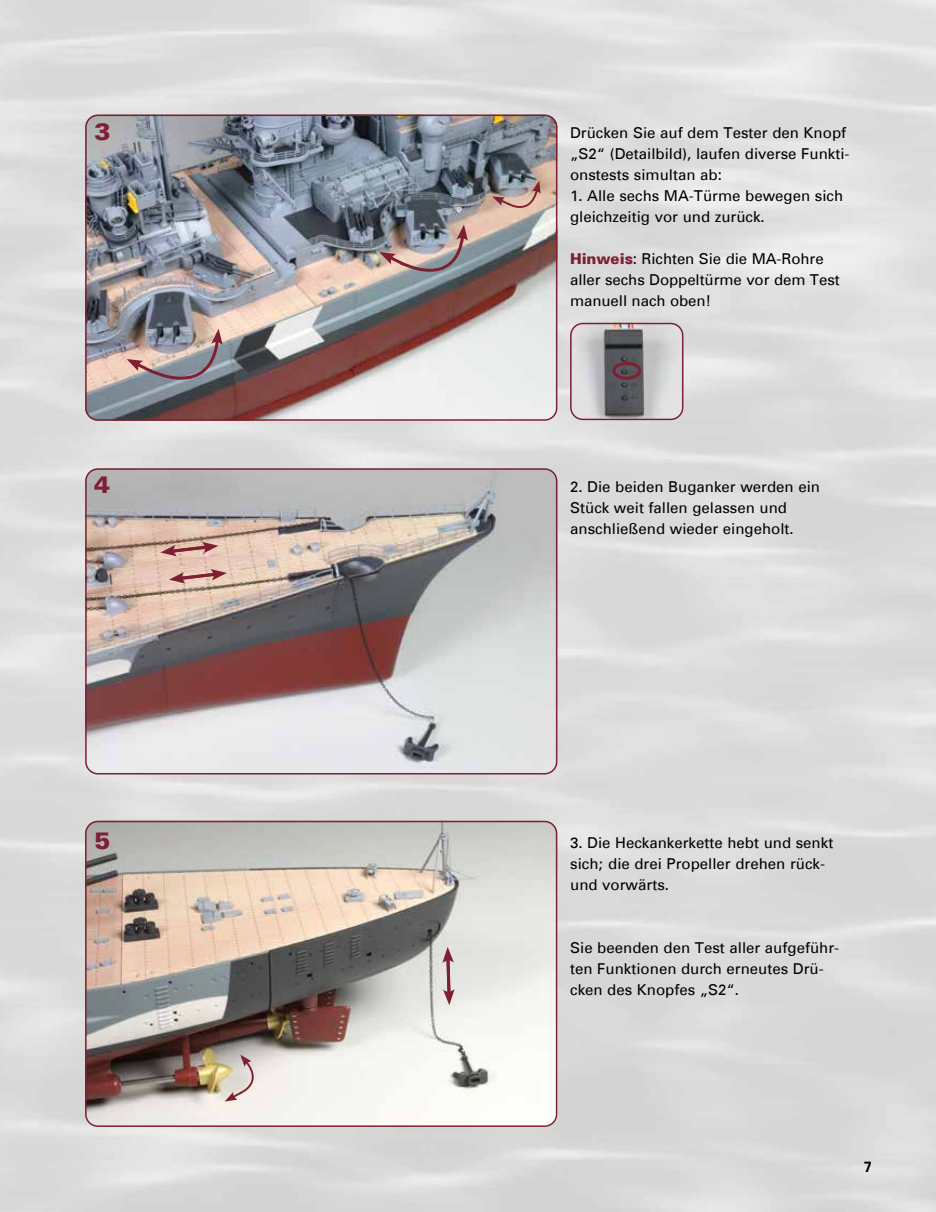
<style>
.page{position:relative;width:936px;height:1212px;background:#fff}
.page>*{position:absolute;margin:0;border:0;box-sizing:border-box;transform-origin:0 0}
.t1{font:900 24px "Univers";color:#7e1f32}
.t2{font:15px/21px "Univers";color:#000}
.t3{font:700 15px "Univers";color:#000}
.s1{font-weight:900;color:#7e1f32}
</style>
<div class="page">
<img style="left:0;top:0;width:935px;height:1212px">
<img style="left:85px;top:821px;width:472px;height:306px">
<div style="left:85px;top:821px;width:472px;height:306px;border:2px solid #7e1f32;border-radius:12px"></div>
<img style="left:85px;top:115px;width:472px;height:306px">
<div style="left:85px;top:115px;width:472px;height:306px;border:2px solid #7e1f32;border-radius:12px"></div>
<img style="left:85px;top:468px;width:472px;height:306px">
<div style="left:85px;top:468px;width:472px;height:306px;border:2px solid #7e1f32;border-radius:12px"></div>
<img style="left:570px;top:323px;width:113px;height:97px">
<div style="left:570px;top:323px;width:113px;height:97px;border:2px solid #7e1f32;border-radius:12px"></div>
<div style="left:612px;top:362px;width:29px;height:18px;border:3px solid #7e1f32;border-radius:50%"></div>
<img style="left:126px;top:329px;width:97px;height:73px">
<img style="left:379px;top:224px;width:89px;height:68px">
<svg style="left:492px;top:181px;width:48px;height:36px;background:#b99f98"></svg>
<svg style="left:169px;top:569px;width:58px;height:14px"></svg>
<svg style="left:160px;top:542px;width:58px;height:14px"></svg>
<svg style="left:442px;top:947px;width:12px;height:58px"></svg>
<svg style="left:225px;top:1054px;width:39px;height:47px;background:#d8cac5"></svg>
<h1 class="t1" style="left:95px;top:121px;width:18px">3</h1>
<p class="t2" style="left:570px;top:123px;width:281px">Drücken Sie auf dem Tester den Knopf „S2“ (Detailbild), laufen diverse Funkti&shy;onstests simultan ab:</p>
<p class="t2" style="left:570px;top:186px;width:274px">1. Alle sechs MA-Türme bewegen sich gleichzeitig vor und zurück.</p>
<p class="t2" style="left:570px;top:249px;width:271px"><span class="s1">Hinweis</span>: Richten Sie die MA-Rohre aller sechs Doppeltürme vor dem Test manuell nach oben!</p>
<h1 class="t1" style="left:94px;top:474px;width:18px">4</h1>
<p class="t2" style="left:570px;top:477px;width:251px">2. Die beiden Buganker werden ein<br>Stück weit fallen gelassen und anschließend wieder eingeholt.</p>
<h1 class="t1" style="left:95px;top:829px;width:18px">5</h1>
<p class="t2" style="left:570px;top:833px;width:264px">3. Die Heckankerkette hebt und senkt sich; die drei Propeller drehen rück&shy;und vorwärts.</p>
<p class="t2" style="left:570px;top:938px;width:270px">Sie beenden den Test aller aufgeführ&shy;ten Funktionen durch erneutes Drü&shy;cken des Knopfes „S2“.</p>
<p class="t3" style="left:863px;top:1160px;width:10px">7</p>
</div>
